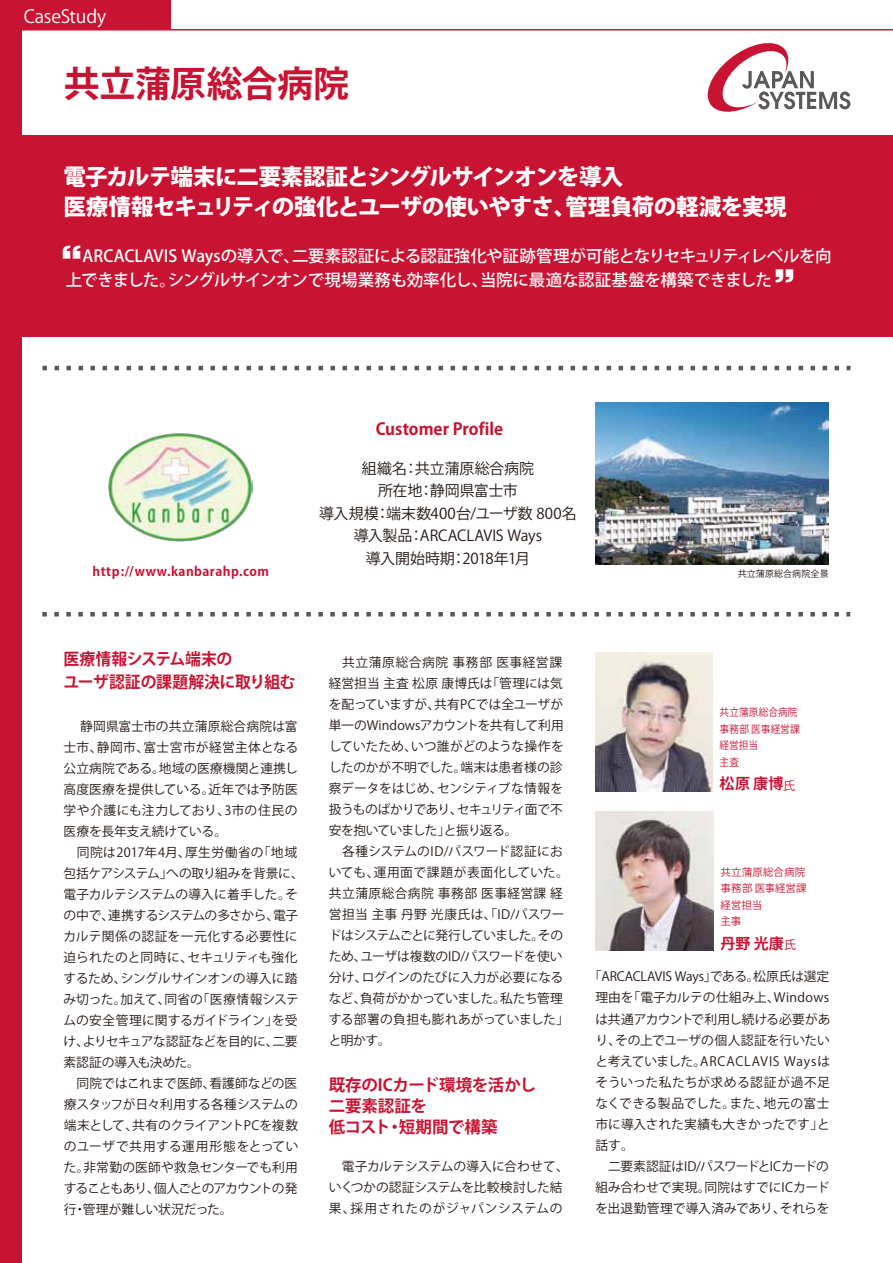
<style>
.page{position:relative;width:893px;height:1263px;background:#fff}
.page>*{position:absolute;margin:0;border:0;box-sizing:border-box;transform-origin:0 0}
.t1{font:700 42px "Gothic MB101";color:#fff}
.t2{font:700 36px "Koz Go Pro";letter-spacing:-.01em;color:#c81432}
.t3{font:800 22.5px/30px "Koz Go Pro";letter-spacing:-.035em;color:#fff}
.t4{font:18px "Koz Go Pro";letter-spacing:-.01em;color:#fff}
.t5{font:500 16.5px/24px "Koz Go Pro";letter-spacing:-.015em;color:#fff}
.t6{font:700 16.5px/21px "Koz Go Pro";letter-spacing:-.005em;color:#c81432}
.t7{font:700 16.5px/22.5px "Koz Go Pro";letter-spacing:-.005em;color:#c81432;scale:.96 1}
.t8{font:15px/22.5px "Koz Go Pro";letter-spacing:-.005em;color:#221815;text-align:center}
.t9{font:700 15px "Koz Go Pro";letter-spacing:.015em;color:#c81432}
.t10{font:12.75px/21px "Koz Go Pro";letter-spacing:-.005em;color:#221815}
.t11{font:700 12.75px "Koz Go Pro";letter-spacing:.035em;color:#c81432}
.t12{font:10.5px/16.5px "Koz Go Pro";letter-spacing:.01em;color:#c81432;scale:.92 1}
.t13{font:10.5px/16.5px "Koz Go Pro";letter-spacing:.01em;color:#c81432}
.t14{font:9px "Koz Go Pro";letter-spacing:.015em;color:#221815}
.s1{font-weight:400;font-size:12px}
</style>
<div class="page">
<div style="left:0;top:0;width:21px;height:1263px;background:#c81432"></div>
<div style="left:0;top:0;width:170px;height:30px;background:#c81432"></div>
<hr style="left:0;top:29px;width:893px;height:2px;background:#c81432">
<div style="left:0;top:135px;width:893px;height:202px;background:#c81432"></div>
<svg style="left:43px;top:366px;width:807px;height:4px"></svg>
<svg style="left:42px;top:612px;width:808px;height:4px"></svg>
<img style="left:596px;top:403px;width:233px;height:162px">
<img style="left:595px;top:652px;width:117px;height:139px">
<img style="left:595px;top:811px;width:118px;height:139px">
<img style="left:108px;top:433px;width:145px;height:109px">
<svg style="left:707px;top:43px;width:143px;height:69px"></svg>
<h3 class="t4" style="left:24px;top:4px;width:84px">CaseStudy</h3>
<h2 class="t2" style="left:64px;top:61px;width:287px">共立蒲原総合病院</h2>
<h3 class="t3" style="left:63px;top:164px;width:725px">電子カルテ端末に二要素認証とシングルサインオンを導入<br>医療情報セキュリティの強化とユーザの使いやすさ、管理負荷の軽減を実現</h3>
<h1 class="t1" style="left:82px;top:269px;width:43px;rotate:-180deg">”</h1>
<p class="t5" style="left:66px;top:245px;width:767px">　ARCACLAVIS Waysの導入で、二要素認証による認証強化や証跡管理が可能となりセキュリティレベルを向上できました。シングルサインオンで現場業務も効率化し、当院に最適な認証基盤を構築できました</p>
<h1 class="t1" style="left:774px;top:259px;width:43px">”</h1>
<p class="t6" style="left:376px;top:420px;width:129px">Customer Profile</p>
<p class="t8" style="left:319px;top:457px;width:259px">組織名：共立蒲原総合病院<br>所在地：静岡県富士市<br>導入規模：端末数400台/ユーザ数 800名導入製品：ARCACLAVIS Ways<br>導入開始時期：2018年1月</p>
<p class="t11" style="left:93px;top:563px;width:178px">http://www.kanbarahp.com</p>
<p class="t14" style="left:738px;top:567px;width:93px">共立蒲原総合病院全景</p>
<p class="t7" style="left:64px;top:649px;width:243px">医療情報システム端末の<br>ユーザ認証の課題解決に取り組む</p>
<p class="t10" style="left:64px;top:717px;width:242px;text-indent:17px">静岡県富士市の共立蒲原総合病院は富士市、静岡市、富士宮市が経営主体となる公立病院である。地域の医療機関と連携し高度医療を提供している。近年では予防医学や介護にも注力しており、3市の住民の医療を長年支え続けている。<br>　同院は2017年4月、厚生労働省の「地域包括ケアシステム」への取り組みを背景に、電子カルテシステムの導入に着手した。その中で、連携するシステムの多さから、電子カルテ関係の認証を一元化する必要性に迫られたのと同時に、セキュリティも強化するため、シングルサインオンの導入に踏み切った。加えて、同省の「医療情報システムの安全管理に関するガイドライン」を受け、よりセキュアな認証などを目的に、二要素認証の導入も決めた。<br>　同院ではこれまで医師、看護師などの医療スタッフが日々利用する各種システムの端末として、共有のクライアントPCを複数のユーザで共用する運用形態をとっていた。非常勤の医師や救急センターでも利用することもあり、個人ごとのアカウントの発行・管理が難しい状況だった。</p>
<p class="t10" style="left:329px;top:652px;width:242px">　共立蒲原総合病院 事務部 医事経営課経営担当 主査 松原 康博氏は「管理には気を配っていますが、共有PCでは全ユーザが単一のWindowsアカウントを共有して利用していたため、いつ誰がどのような操作をしたのかが不明でした。端末は患者様の診察データをはじめ、センシティブな情報を扱うものばかりであり、セキュリティ面で不安を抱いていました」と振り返る。<br>　各種システムのID/パスワード認証においても、運用面で課題が表面化していた。共立蒲原総合病院 事務部 医事経営課 経営担当 主事 丹野 光康氏は、「ID/パスワードはシステムごとに発行していました。そのため、ユーザは複数のID/パスワードを使い分け、ログインのたびに入力が必要になるなど、負荷がかかっていました。私たち管理する部署の負担も膨れあがっていました」と明かす。</p>
<p class="t6" style="left:329px;top:1075px;width:209px">既存のICカード環境を活かし二要素認証を<br>低コスト・短期間で構築</p>
<p class="t10" style="left:329px;top:1156px;width:242px">　電子カルテシステムの導入に合わせて、いくつかの認証システムを比較検討した結果、採用されたのがジャパンシステムの</p>
<p class="t12" style="left:720px;top:704px;width:89px">共立蒲原総合病院事務部 医事経営課経営担当<br>主査</p>
<p class="t9" style="left:720px;top:774px;width:77px">松原 康博<span class="s1">氏</span></p>
<p class="t13" style="left:721px;top:864px;width:87px">共立蒲原総合病院事務部 医事経営課経営担当<br>主事</p>
<p class="t9" style="left:721px;top:933px;width:77px">丹野 光康<span class="s1">氏</span></p>
<p class="t10" style="left:595px;top:967px;width:237px;text-indent:-6px">「ARCACLAVIS Ways」である。松原氏は選定理由を「電子カルテの仕組み上、Windowsは共通アカウントで利用し続ける必要があり、その上でユーザの個人認証を行いたいと考えていました。ARCACLAVIS Waysはそういった私たちが求める認証が過不足なくできる製品でした。また、地元の富士市に導入された実績も大きかったです」と話す。<br>　二要素認証はID/パスワードとICカードの組み合わせで実現。同院はすでにICカードを出退勤管理で導入済みであり、それらを</p>
</div>
